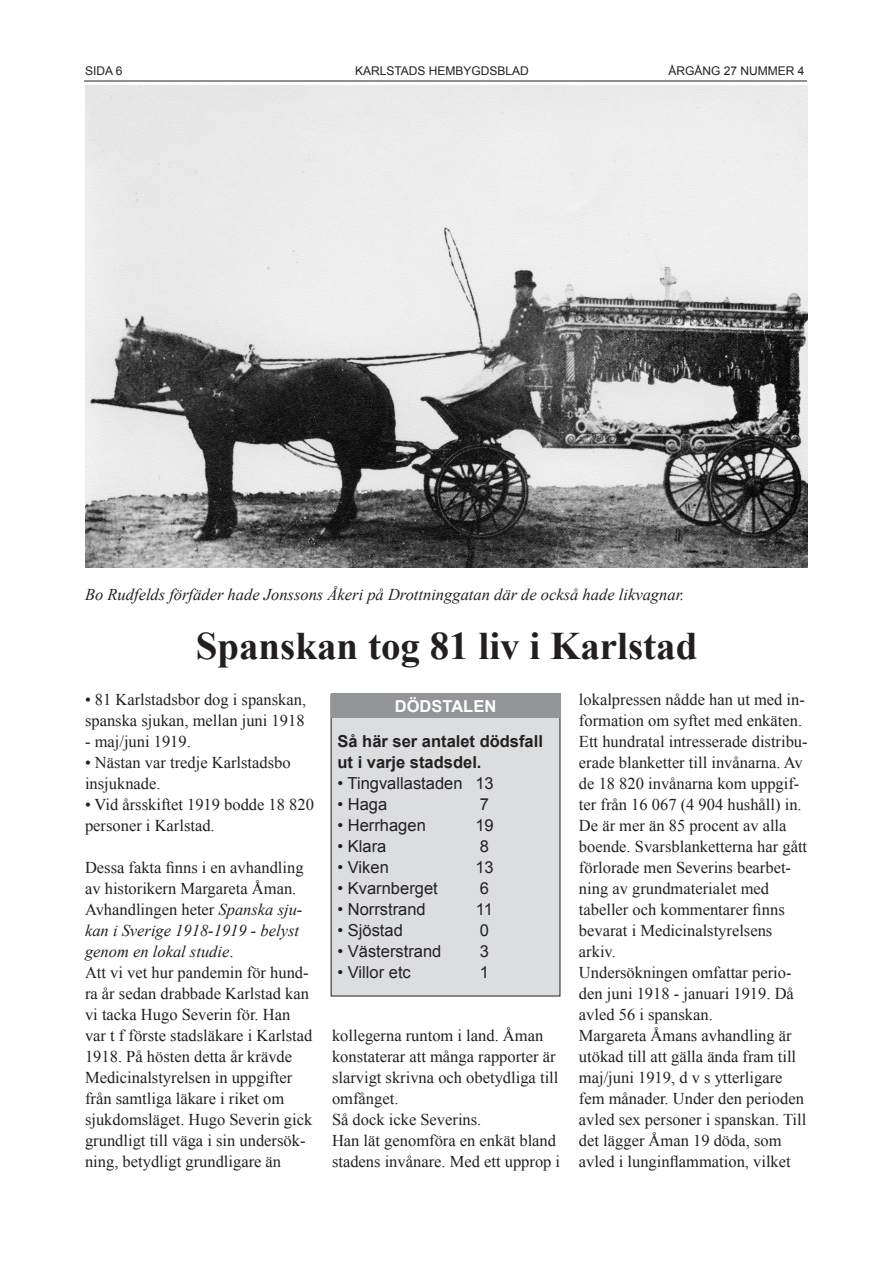
<style>
.page{position:relative;width:893px;height:1263px;background:#fff}
.page>*{position:absolute;margin:0;border:0;box-sizing:border-box;transform-origin:0 0}
.Rubrik_1{font:700 39px "Times New Roman";color:#231f20}
.Brödtext{font:16.5px/21px "Times New Roman";color:#231f20}
.Brödtext-2{font:16.5px "Arial";color:#231f20}
.Brödtext-3{font:italic 16.5px "Times New Roman";color:#231f20}
.Brödtext-4{font:700 16.5px/21px "Arial";color:#231f20}
.Brödtext-5{font:700 16.5px "Arial";color:#fff}
.Brödtext-6{font:12px "Arial";color:#231f20}
.s1{font-style:italic}
</style>
<div class="page">
<hr style="left:84px;top:81px;width:723px;height:1px;background:#231f20">
<div style="left:331px;top:694px;width:229px;height:302px;background:#dcdddf"></div>
<div style="left:331px;top:693px;width:229px;height:25px;background:#939598"></div>
<img style="left:85px;top:85px;width:723px;height:482px">
<p class="Brödtext-6" style="left:85px;top:63px;width:39px">SIDA 6</p>
<p class="Brödtext-6" style="left:355px;top:63px;width:175px">KARLSTADS HEMBYGDSBLAD</p>
<p class="Brödtext-6" style="left:668px;top:63px;width:138px">ÅRGÅNG 27 NUMMER 4</p>
<p class="Brödtext-3" style="left:85px;top:583px;width:601px">Bo Rudfelds förfäder hade Jonssons Åkeri på Drottninggatan där de också hade likvagnar.</p>
<p class="Rubrik_1" style="left:196px;top:618px;width:503px">Spanskan tog 81 liv i Karlstad</p>
<p class="Brödtext" style="left:85px;top:689px;width:223px">• 81 Karlstadsbor dog i spanskan, spanska sjukan, mellan juni 1918</p>
<p class="Brödtext" style="left:85px;top:731px;width:107px">- maj/juni 1919.</p>
<p class="Brödtext" style="left:85px;top:752px;width:207px">• Nästan var tredje Karlstadsbo insjuknade.</p>
<p class="Brödtext" style="left:85px;top:794px;width:230px">• Vid årsskiftet 1919 bodde 18 820 personer i Karlstad.</p>
<p class="Brödtext" style="left:85px;top:857px;width:220px">Dessa fakta finns i en avhandling av historikern Margareta Åman.<br>Avhandlingen heter <span class="s1">Spanska sju&shy;kan i Sverige 1918-1919 - belyst genom en lokal studie</span>.</p>
<p class="Brödtext" style="left:85px;top:962px;width:229px">Att vi vet hur pandemin för hund&shy;ra år sedan drabbade Karlstad kan vi tacka Hugo Severin för. Han var t f förste stadsläkare i Karlstad<br>1918. På hösten detta år krävde<br>Medicinalstyrelsen in uppgifter från samtliga läkare i riket om sjukdomsläget. Hugo Severin gick grundligt till väga i sin undersök&shy;ning, betydligt grundligare än</p>
<p class="Brödtext-5" style="left:395px;top:695px;width:103px">DÖDSTALEN</p>
<p class="Brödtext-4" style="left:338px;top:731px;width:207px">Så här ser antalet dödsfall ut i varje stadsdel.</p>
<p class="Brödtext-2" style="left:338px;top:772px;width:158px">• Tingvallastaden 13</p>
<p class="Brödtext-2" style="left:338px;top:793px;width:51px">• Haga</p>
<p class="Brödtext-2" style="left:480px;top:793px;width:11px">7</p>
<p class="Brödtext-2" style="left:338px;top:814px;width:90px">• Herrhagen</p>
<p class="Brödtext-2" style="left:475px;top:814px;width:20px">19</p>
<p class="Brödtext-2" style="left:338px;top:835px;width:50px">• Klara</p>
<p class="Brödtext-2" style="left:480px;top:835px;width:11px">8</p>
<p class="Brödtext-2" style="left:338px;top:856px;width:53px">• Viken</p>
<p class="Brödtext-2" style="left:475px;top:856px;width:20px">13</p>
<p class="Brödtext-2" style="left:338px;top:877px;width:102px">• Kvarnberget</p>
<p class="Brödtext-2" style="left:480px;top:877px;width:11px">6</p>
<p class="Brödtext-2" style="left:338px;top:898px;width:90px">• Norrstrand</p>
<p class="Brödtext-2" style="left:476px;top:898px;width:19px">11</p>
<p class="Brödtext-2" style="left:338px;top:919px;width:67px">• Sjöstad</p>
<p class="Brödtext-2" style="left:480px;top:919px;width:11px">0</p>
<p class="Brödtext-2" style="left:338px;top:940px;width:105px">• Västerstrand</p>
<p class="Brödtext-2" style="left:480px;top:940px;width:11px">3</p>
<p class="Brödtext-2" style="left:338px;top:961px;width:75px">• Villor etc</p>
<p class="Brödtext-2" style="left:480px;top:961px;width:11px">1</p>
<p class="Brödtext" style="left:332px;top:1025px;width:228px">kollegerna runtom i land. Åman konstaterar att många rapporter är slarvigt skrivna och obetydliga till omfånget.</p>
<p class="Brödtext" style="left:332px;top:1109px;width:151px">Så dock icke Severins.</p>
<p class="Brödtext" style="left:332px;top:1130px;width:230px">Han lät genomföra en enkät bland stadens invånare. Med ett upprop i</p>
<p class="Brödtext" style="left:579px;top:689px;width:230px">lokalpressen nådde han ut med in&shy;formation om syftet med enkäten.<br>Ett hundratal intresserade distribu&shy;erade blanketter till invånarna. Av de 18 820 invånarna kom uppgif&shy;ter från 16 067 (4 904 hushåll) in.<br>De är mer än 85 procent av alla boende. Svarsblanketterna har gått förlorade men Severins bearbet&shy;ning av grundmaterialet med tabeller och kommentarer finns bevarat i Medicinalstyrelsens arkiv.</p>
<p class="Brödtext" style="left:579px;top:962px;width:216px">Undersökningen omfattar perio&shy;den juni 1918 - januari 1919. Då avled 56 i spanskan.</p>
<p class="Brödtext" style="left:579px;top:1025px;width:229px">Margareta Åmans avhandling är utökad till att gälla ända fram till maj/juni 1919, d v s ytterligare fem månader. Under den perioden avled sex personer i spanskan. Till det lägger Åman 19 döda, som avled i lunginflammation, vilket</p>
</div>
